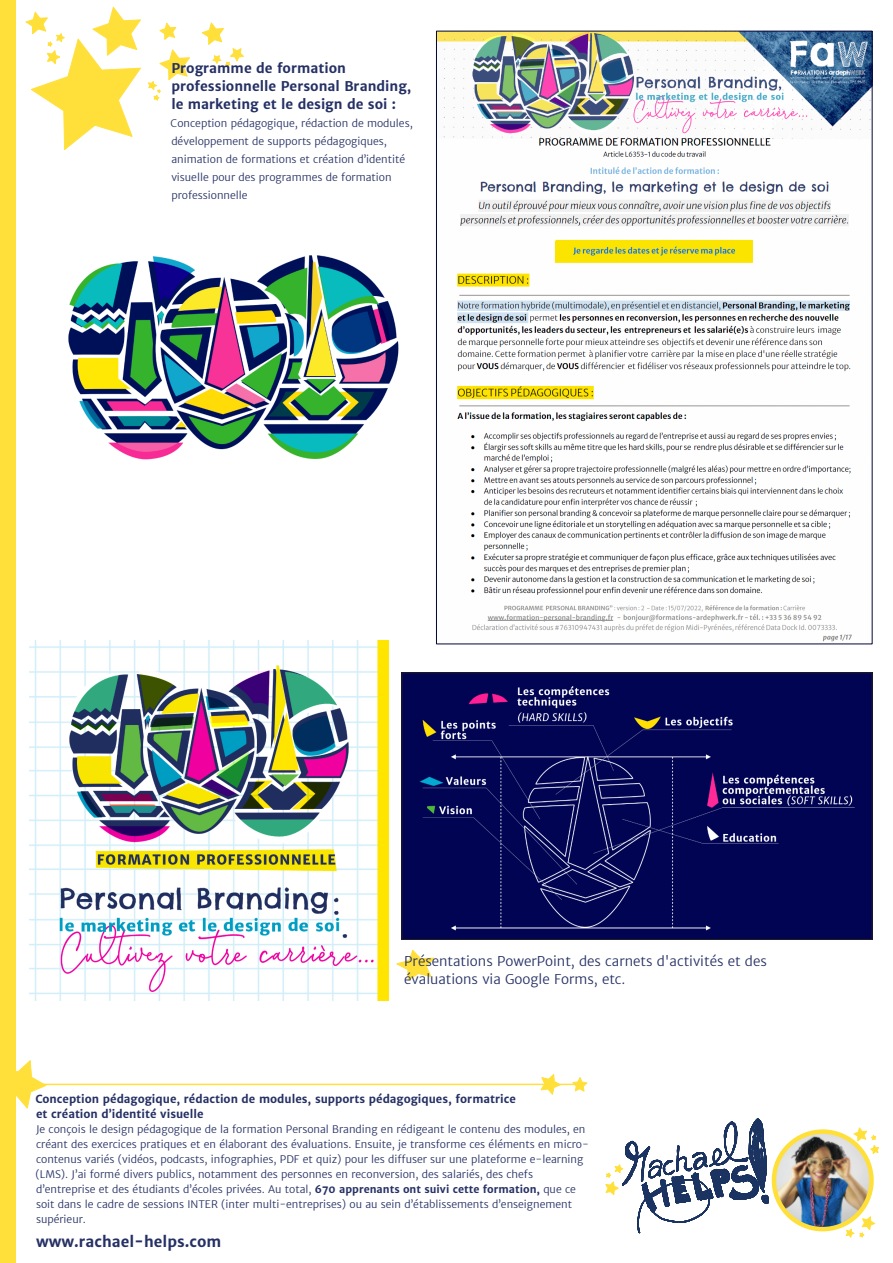
<style>
.page{position:relative;width:893px;height:1263px;background:#fff}
.page>*{position:absolute;margin:0;border:0;box-sizing:border-box;transform-origin:0 0}
.t1{font:700 15px "Merriweather Sans";color:#253064}
.t2{font:300 13.5px/18px "Merriweather Sans";color:#253064}
.t3{font:700 13.5px/18px "Merriweather Sans";color:#253064}
.t4{font:700 11.25px/15px "Merriweather Sans";color:#253064}
.t5{font:300 10.5px/15px "Merriweather Sans";color:#253064}
.s1{font-weight:700}
</style>
<div class="page">
<svg style="left:396px;top:950px;width:38px;height:30px"></svg>
<img style="left:29px;top:641px;width:359px;height:359px">
<svg style="left:159px;top:23px;width:17px;height:17px"></svg>
<svg style="left:202px;top:22px;width:42px;height:45px"></svg>
<svg style="left:148px;top:49px;width:42px;height:52px"></svg>
<svg style="left:26px;top:7px;width:115px;height:143px"></svg>
<hr style="left:34px;top:1084px;width:546px;height:1px;background:#ffe03b">
<svg style="left:16px;top:1060px;width:31px;height:48px"></svg>
<svg style="left:572px;top:1077px;width:15px;height:15px"></svg>
<svg style="left:541px;top:1074px;width:20px;height:21px"></svg>
<div style="left:0;top:0;width:16px;height:1263px;background:#ffe03b"></div>
<svg style="left:605px;top:1118px;width:274px;height:120px"></svg>
<img style="left:438px;top:33px;width:432px;height:609px">
<img style="left:404px;top:675px;width:466px;height:262px">
<div style="left:402px;top:673px;width:470px;height:266px;border:1px solid #231f20"></div>
<img style="left:68px;top:255px;width:331px;height:205px">
<p class="t3" style="left:171px;top:59px;width:242px">Programme de formation professionnelle Personal Branding, le marketing et le design de soi :</p>
<p class="t5" style="left:171px;top:114px;width:244px;line-height:18px">Conception pédagogique, rédaction de modules, développement de supports pédagogiques, animation de formations et création d’identité visuelle pour des programmes de formation professionnelle</p>
<p class="t2" style="left:404px;top:953px;width:364px">Présentations PowerPoint, des carnets d'activités et des évaluations via Google Forms, etc.</p>
<p class="t4" style="left:35px;top:1092px;width:482px">Conception pédagogique, rédaction de modules, supports pédagogiques, formatrice et création d’identité visuelle</p>
<p class="t5" style="left:36px;top:1122px;width:555px">Je conçois le design pédagogique de la formation Personal Branding en rédigeant le contenu des modules, en créant des exercices pratiques et en élaborant des évaluations. Ensuite, je transforme ces éléments en micro&shy;contenus variés (vidéos, podcasts, infographies, PDF et quiz) pour les diffuser sur une plateforme e-learning (LMS). J’ai formé divers publics, notamment des personnes en reconversion, des salariés, des chefs d’entreprise et des étudiants d’écoles privées. Au total, <span class="s1">670 apprenants ont suivi cette formation,</span> que ce soit dans le cadre de sessions INTER (inter multi-entreprises) ou au sein d’établissements d’enseignement supérieur.</p>
<h1 class="t1" style="left:36px;top:1232px;width:187px">www.rachael-helps.com</h1>
</div>
